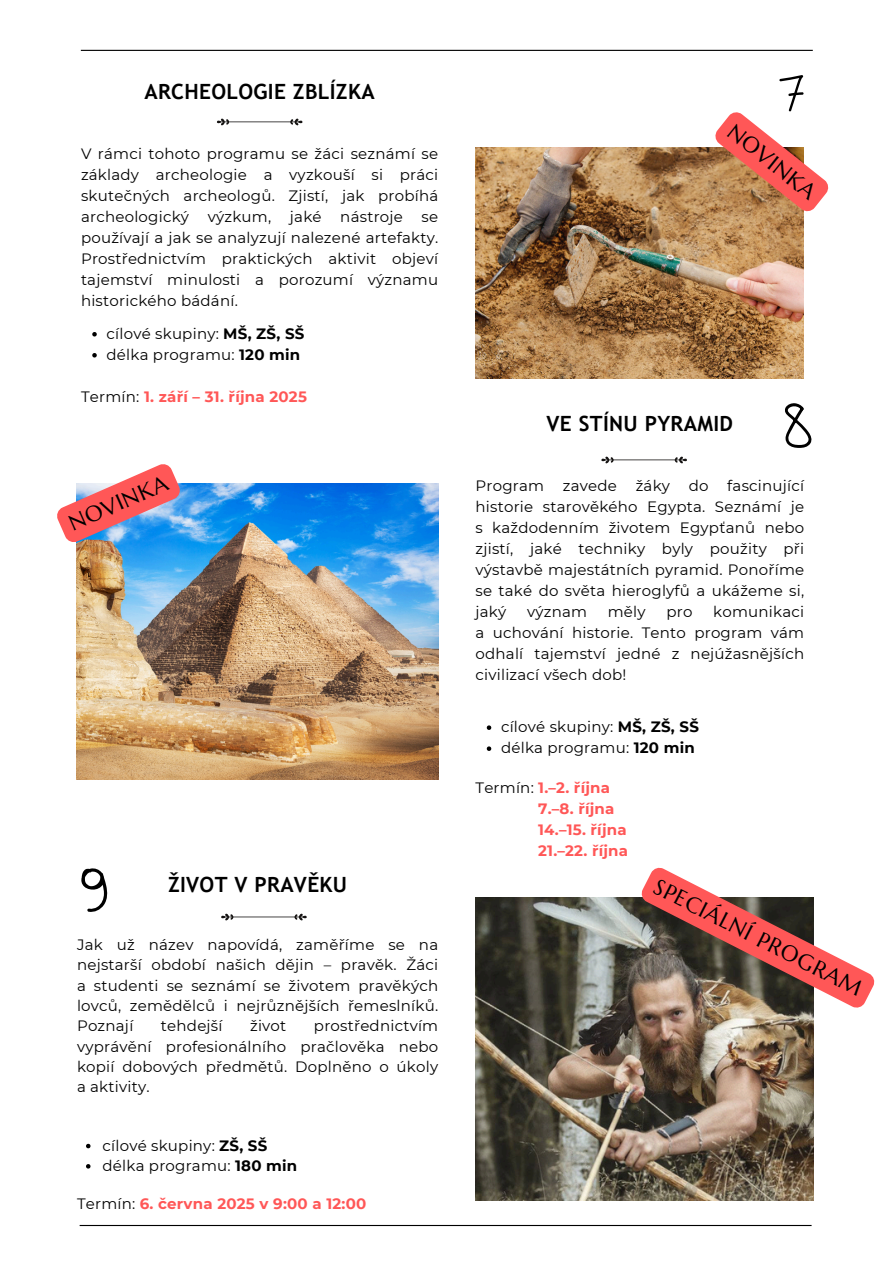
<style>
.page{position:relative;width:894px;height:1264px;background:#fff}
.page>*{position:absolute;margin:0;border:0;box-sizing:border-box;transform-origin:0 0}
.t1{font:22.2px "Marcellus";color:#000}
.t2{font:700 21px "Trebuchet MS";letter-spacing:.015em;color:#000}
.t3{font:15px/21px "Montserrat";letter-spacing:.015em;color:#000;text-align:justify}
.t4{font:700 15px "Montserrat";letter-spacing:.015em;color:#ff5757}
.s1{font-weight:700}
.s2{font-weight:400;color:#000}
</style>
<div class="page">
<svg style="left:92px;top:332px;width:5px;height:4px"></svg>
<svg style="left:92px;top:353px;width:5px;height:4px"></svg>
<svg style="left:217px;top:119px;width:85px;height:6px"></svg>
<hr style="left:81px;top:50px;width:731px;height:1px;background:#000">
<img style="left:475px;top:148px;width:328px;height:230px">
<svg style="left:785px;top:403px;width:27px;height:45px"></svg>
<svg style="left:486px;top:725px;width:5px;height:5px"></svg>
<svg style="left:486px;top:746px;width:5px;height:5px"></svg>
<svg style="left:601px;top:456px;width:85px;height:7px"></svg>
<img style="left:77px;top:483px;width:361px;height:296px">
<hr style="left:80px;top:1224px;width:731px;height:1px;background:#000">
<img style="left:475px;top:897px;width:337px;height:303px">
<svg style="left:86px;top:1143px;width:4px;height:5px"></svg>
<svg style="left:86px;top:1164px;width:4px;height:4px"></svg>
<svg style="left:221px;top:913px;width:85px;height:7px"></svg>
<svg style="left:81px;top:868px;width:27px;height:44px"></svg>
<svg style="left:711px;top:75px;width:118px;height:140px"></svg>
<svg style="left:57px;top:464px;width:126px;height:81px"></svg>
<svg style="left:638px;top:867px;width:237px;height:143px"></svg>
<p class="t2" style="left:144px;top:79px;width:231px">ARCHEOLOGIE ZBLÍZKA</p>
<h1 class="t3" style="left:81px;top:143px;width:358px">V rámci tohoto programu se žáci seznámí se základy archeologie a vyzkouší si práci skutečných archeologů. Zjistí, jak probíhá archeologický výzkum, jaké nástroje se používají a jak se analyzují nalezené artefakty.<br>Prostřednictvím praktických aktivit objeví tajemství minulosti a porozumí významu historického bádání.</h1>
<p class="t3" style="left:106px;top:323px;width:199px">cílové skupiny: <span class="s1">MŠ, ZŠ, SŠ</span></p>
<p class="t3" style="left:106px;top:344px;width:195px">délka programu: <span class="s1">120 min</span></p>
<p class="t4" style="left:81px;top:387px;width:227px"><span class="s2">Termín:</span> 1. září – 31. října 2025</p>
<p class="t1" style="left:64px;top:511px;width:107px;rotate:-24deg">NOVINKA</p>
<p class="t2" style="left:168px;top:872px;width:180px">ŽIVOT V PRAVĚKU</p>
<p class="t3" style="left:77px;top:934px;width:362px;line-height:20.2px">Jak už název napovídá, zaměříme se na nejstarší období našich dějin – pravěk. Žáci a studenti se seznámí se životem pravěkých lovců, zemědělců i nejrůznějších řemeslníků.<br>Poznají</p>
<p class="t3" style="left:161px;top:1015px;width:63px">tehdejší</p>
<p class="t3" style="left:250px;top:1015px;width:38px">život</p>
<p class="t3" style="left:77px;top:1015px;width:362px;line-height:20.2px;text-indent:237px">prostřednictvím vyprávění profesionálního pračlověka nebo kopií dobových předmětů. Doplněno o úkoly a aktivity.</p>
<p class="t3" style="left:102px;top:1134px;width:166px">cílové skupiny: <span class="s1">ZŠ, SŠ</span></p>
<p class="t3" style="left:102px;top:1154px;width:196px">délka programu: <span class="s1">180 min</span></p>
<p class="t4" style="left:77px;top:1194px;width:291px"><span class="s2">Termín:</span> 6. června 2025 v 9:00 a 12:00</p>
<p class="t1" style="left:739px;top:117px;width:107px;rotate:39deg">NOVINKA</p>
<p class="t2" style="left:546px;top:411px;width:188px">VE STÍNU PYRAMID</p>
<p class="t3" style="left:475px;top:475px;width:330px">Program zavede žáky do fascinující historie starověkého Egypta. Seznámí je s každodenním životem Egypťanů nebo zjistí, jaké techniky byly použity při výstavbě majestátních pyramid. Ponoříme se také do světa hieroglyfů a ukážeme si, jaký</p>
<p class="t3" style="left:475px;top:601px;width:330px;text-indent:237px">komunikaci a uchování historie. Tento program vám odhalí tajemství jedné z nejúžasnějších civilizací všech dob!</p>
<p class="t3" style="left:501px;top:716px;width:199px">cílové skupiny: <span class="s1">MŠ, ZŠ, SŠ</span></p>
<p class="t3" style="left:501px;top:737px;width:195px">délka programu: <span class="s1">120 min</span></p>
<p class="t4" style="left:475px;top:778px;width:136px"><span class="s2">Termín:</span> 1.–2. října</p>
<h1 class="t4" style="left:538px;top:799px;width:78px">7.–8. října</h1>
<p class="t4" style="left:538px;top:820px;width:90px">14.–15. října</p>
<p class="t4" style="left:538px;top:841px;width:91px">21.–22. října</p>
<p class="t3" style="left:527px;top:601px;width:61px">význam</p>
<p class="t3" style="left:607px;top:601px;width:39px">měly</p>
<p class="t3" style="left:666px;top:601px;width:28px">pro</p>
<h1 class="t1" style="left:661px;top:872px;width:232px;rotate:27deg">SPECIÁLNÍ PROGRAM</h1>
</div>
